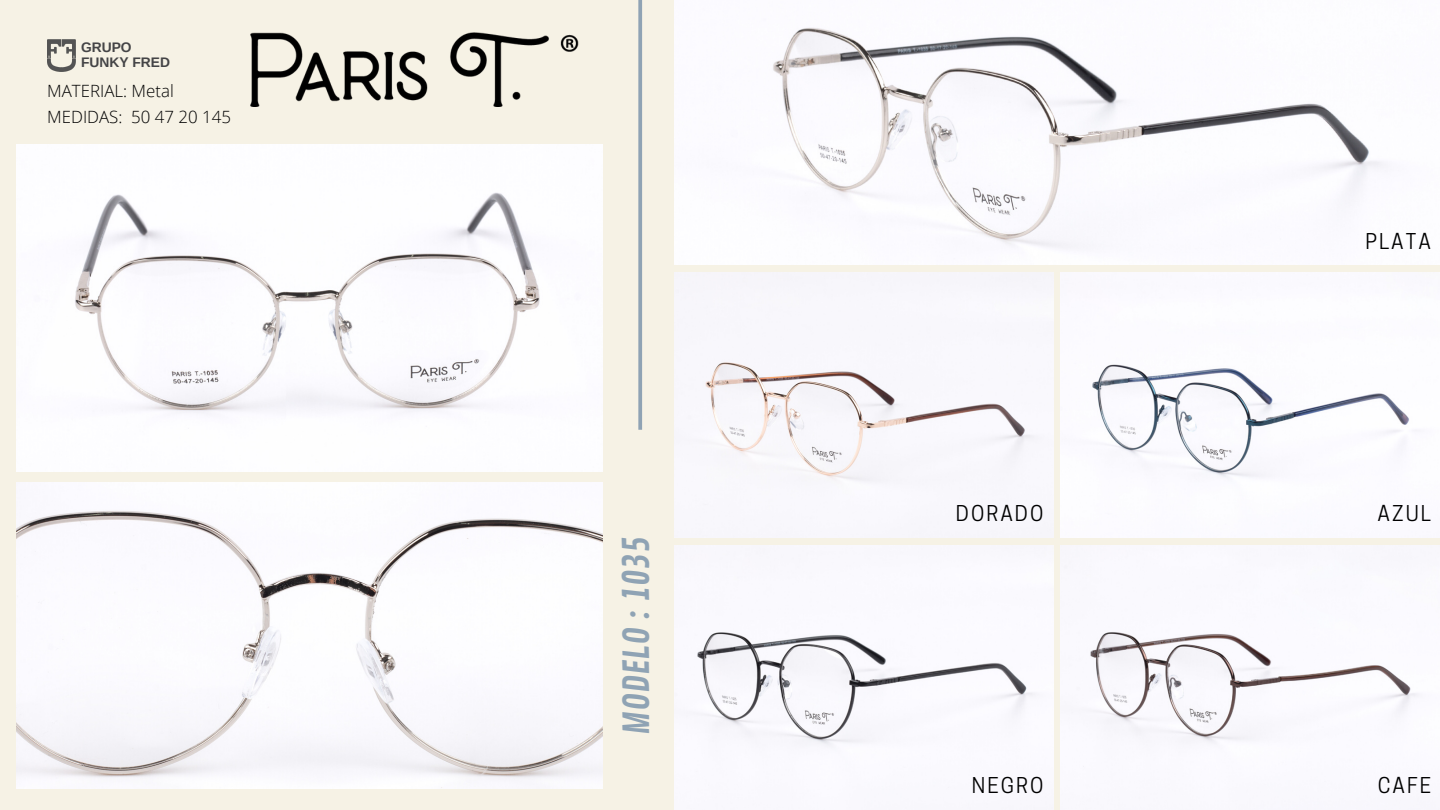
<style>
.page{position:relative;width:1440px;height:810px;background:#f6f2e5}
.page>*{position:absolute;margin:0;border:0;box-sizing:border-box;transform-origin:0 0}
.t1{font:35px "Contrail One";color:#8fa3b4}
.t2{font:20.5px "Cooper Hewitt";letter-spacing:.1em;color:#000}
.t3{font:300 16.9px/25.7px "Open Sans";color:#000}
.t4{font:700 13.8px/15px "Arimo";color:#444446}
</style>
<div class="page">
<img style="left:17px;top:483px;width:585px;height:305px">
<img style="left:675px;top:0;width:765px;height:265px">
<div style="left:675px;top:272px;width:378px;height:266px;background:#f8f7fc"></div>
<div style="left:1061px;top:272px;width:379px;height:266px;background:#fcfbff"></div>
<div style="left:675px;top:545px;width:378px;height:265px;background:#faf9fe"></div>
<div style="left:1061px;top:545px;width:379px;height:265px;background:#faf9fe"></div>
<svg style="left:638px;top:0;width:4px;height:430px;background:#98a9b8"></svg>
<img style="left:47px;top:40px;width:29px;height:31px">
<img style="left:17px;top:145px;width:585px;height:327px">
<img style="left:251px;top:32px;width:328px;height:74px">
<p class="t4" style="left:81px;top:40px;width:91px">GRUPO<br>FUNKY FRED</p>
<p class="t3" style="left:47px;top:78px;width:185px">MATERIAL: Metal<br>MEDIDAS: 50 47 20 145</p>
<h1 class="t1" style="left:616px;top:735px;width:199px;rotate:-90deg">MODELO : 1035</h1>
<p class="t2" style="left:1365px;top:234px;width:67px">PLATA</p>
<p class="t2" style="left:956px;top:506px;width:89px">DORADO</p>
<p class="t2" style="left:1378px;top:506px;width:55px">AZUL</p>
<p class="t2" style="left:972px;top:777px;width:73px">NEGRO</p>
<p class="t2" style="left:1378px;top:777px;width:55px">CAFE</p>
</div>
